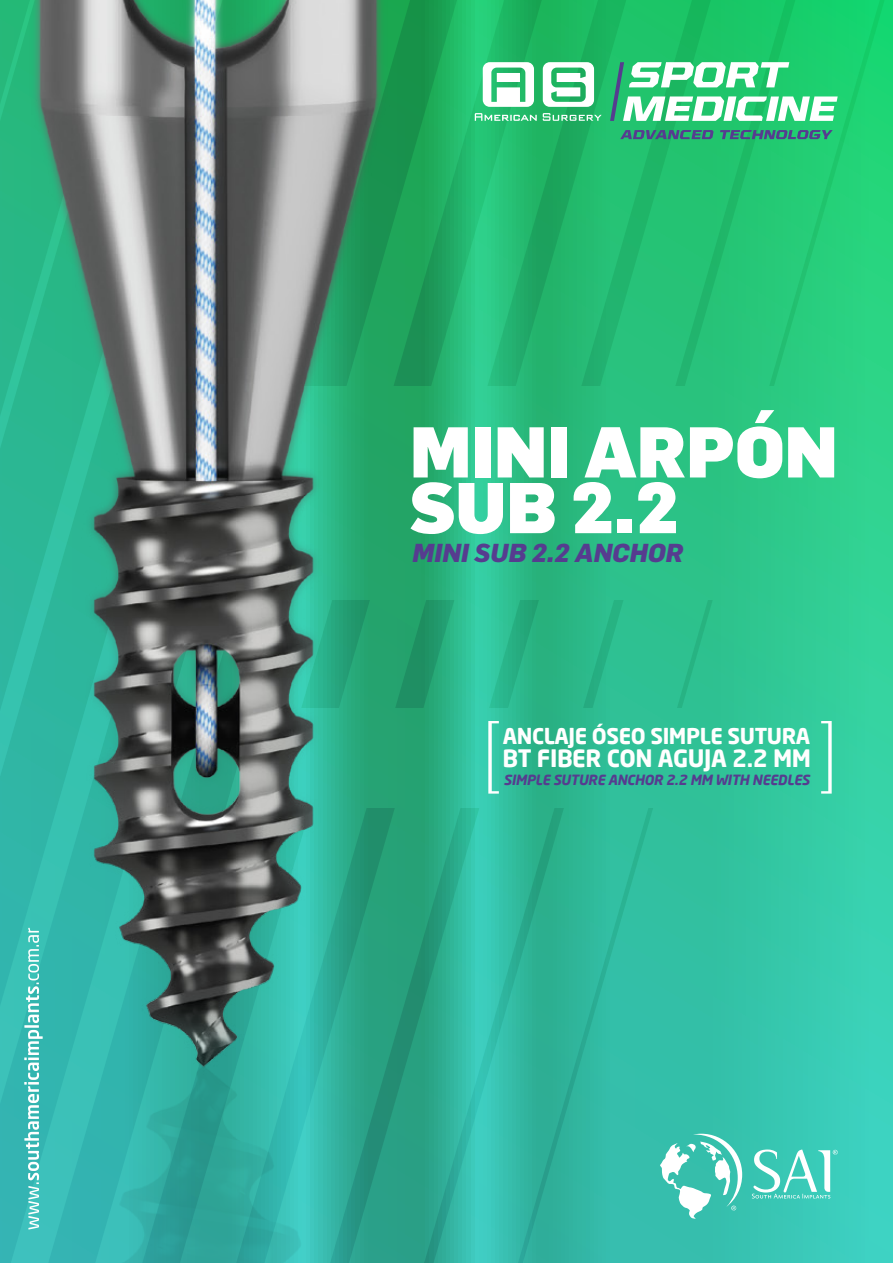
<style>
.page{position:relative;width:893px;height:1263px;background:#fff}
.page>*{position:absolute;margin:0;border:0;box-sizing:border-box;transform-origin:0 0}
.t1{font:900 70.35px/55.7px "Flama";color:#fff}
.t2{font:italic 800 25.5px "Flama";color:#563c8f}
.t3{font:700 23.55px "Neo Sans Pro";letter-spacing:-.02em;color:#fff}
.t4{font:700 21.45px "Neo Sans Pro";letter-spacing:-.02em;color:#fff}
.t5{font:italic 700 13.8px "Neo Sans Pro";letter-spacing:-.02em;color:#563c8f}
</style>
<div class="page">
<svg style="left:514px;top:0;width:379px;height:1263px;background:#2cc28e"></svg>
<svg style="left:821px;top:721px;width:11px;height:73px"></svg>
<img style="left:0;top:0;width:514px;height:938px">
<img style="left:0;top:938px;width:514px;height:325px">
<svg style="left:483px;top:62px;width:111px;height:45px"></svg>
<svg style="left:475px;top:113px;width:127px;height:8px"></svg>
<svg style="left:610px;top:62px;width:228px;height:59px"></svg>
<svg style="left:620px;top:130px;width:213px;height:9px;background:#3d7a7f"></svg>
<svg style="left:659px;top:1134px;width:179px;height:85px"></svg>
<h1 class="t1" style="left:410px;top:420px;width:429px">MINI ARPÓN<br>SUB 2.2</h1>
<h2 class="t2" style="left:412px;top:535px;width:273px">MINI SUB 2.2 ANCHOR</h2>
<h3 class="t4" style="left:503px;top:722px;width:309px">ANCLAJE ÓSEO SIMPLE SUTURA</h3>
<h3 class="t3" style="left:503px;top:743px;width:310px">BT FIBER CON AGUJA 2.2 MM</h3>
<p class="t5" style="left:503px;top:770px;width:308px">SIMPLE SUTURE ANCHOR 2.2 MM WITH NEEDLES</p>
</div>
